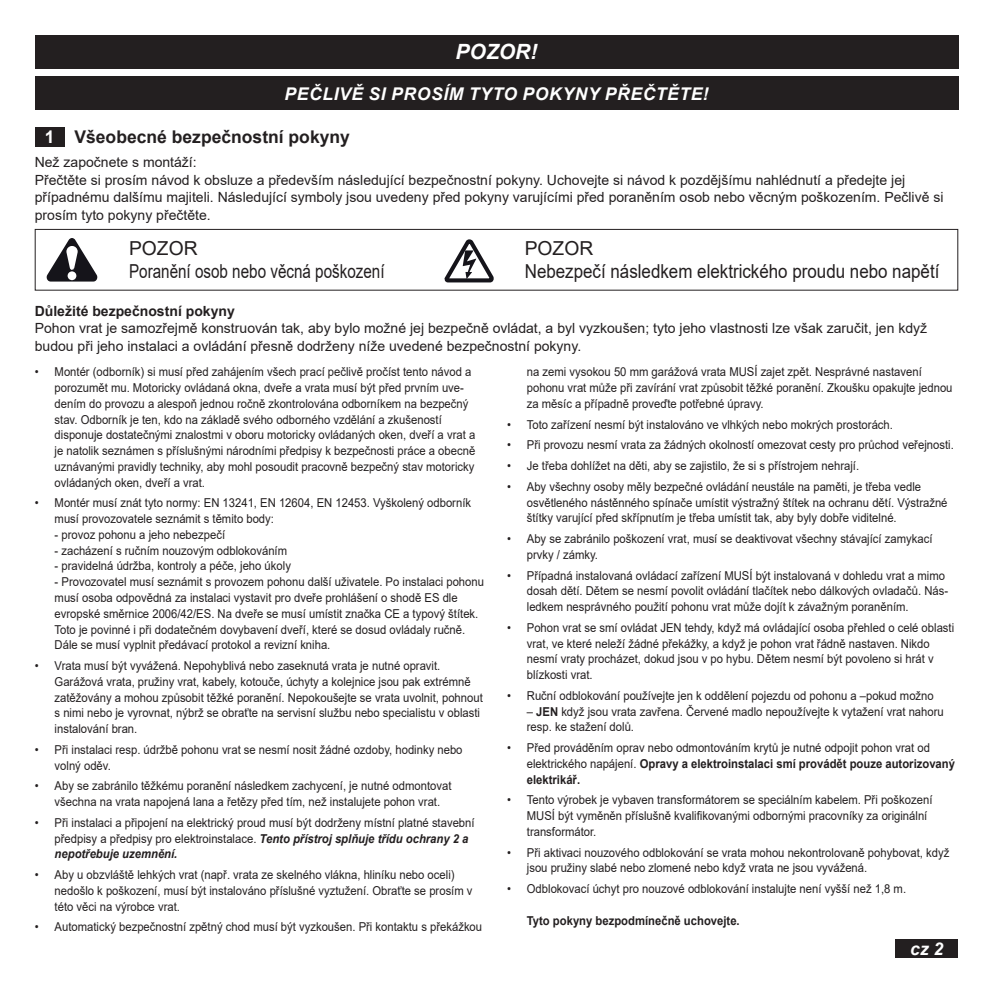
<style>
.page{position:relative;width:993px;height:993px;background:#fff}
.page>*{position:absolute;margin:0;border:0;box-sizing:border-box;transform-origin:0 0}
.t1{font:italic 700 21px "Arial";color:#fff}
.t2{font:19.25px "Arial";color:#231f20;scale:.88 1}
.t3{font:19.25px "Arial";color:#231f20;scale:.79 1}
.t4{font:19.25px "Arial";color:#231f20}
.t5{font:italic 700 17.5px "Arial";letter-spacing:.035em;color:#fff}
.Inhalt_Überschrift{font:700 17.5px "Arial";color:#231f20}
.t6{font:700 17.5px "Arial";color:#fff}
.t7{font:14px/17.5px "Arial";color:#231f20}
.t8{font:700 14px "Arial";color:#231f20}
.t9{font:12.25px/15.8px "Arial";color:#231f20;scale:.92 1}
.t10{font:700 12.25px "Arial";color:#231f20;scale:.92 1}
.s1{font-weight:700;font-style:italic}
.s2{font-weight:700}
</style>
<div class="page">
<div style="left:895px;top:939px;width:62px;height:18px;background:#231f20"></div>
<div style="left:35px;top:35px;width:922px;height:33px;background:#231f20"></div>
<div style="left:35px;top:76px;width:922px;height:34px;background:#231f20"></div>
<div style="left:35px;top:127px;width:29px;height:20px;background:#231f20"></div>
<svg style="left:47px;top:238px;width:50px;height:43px"></svg>
<svg style="left:444px;top:240px;width:50px;height:42px"></svg>
<div style="left:35px;top:229px;width:922px;height:61px;border:1px solid #231f20"></div>
<p class="t1" style="left:455px;top:38px;width:83px">POZOR!</p>
<p class="t5" style="left:284px;top:82px;width:425px">PEČLIVĚ SI PROSÍM TYTO POKYNY PŘEČTĚTE!</p>
<p class="t6" style="left:45px;top:125px;width:11px">1</p>
<p class="Inhalt_Überschrift" style="left:74px;top:125px;width:277px">Všeobecné bezpečnostní pokyny</p>
<p class="t7" style="left:35px;top:153px;width:910px">Než započnete s montáží:<br>Přečtěte si prosím návod k obsluze a především následující bezpečnostní pokyny. Uchovejte si návod k pozdějšímu nahlédnutí a předejte jej případnému dalšímu majiteli. Následující symboly jsou uvedeny před pokyny varujícími před poraněním osob nebo věcným poškozením. Pečlivě si prosím tyto pokyny přečtěte.</p>
<p class="t4" style="left:129px;top:235px;width:70px">POZOR</p>
<p class="t3" style="left:129px;top:258px;width:325px">Poranění osob nebo věcná poškození</p>
<p class="t4" style="left:524px;top:235px;width:70px">POZOR</p>
<p class="t2" style="left:524px;top:258px;width:472px">Nebezpečí následkem elektrického proudu nebo napětí</p>
<p class="t8" style="left:35px;top:301px;width:201px">Důležité bezpečnostní pokyny</p>
<p class="t7" style="left:35px;top:319px;width:893px">Pohon vrat je samozřejmě konstruován tak, aby bylo možné jej bezpečně ovládat, a byl vyzkoušen; tyto jeho vlastnosti lze však zaručit, jen když budou při jeho instalaci a ovládání přesně dodrženy níže uvedené bezpečnostní pokyny.</p>
<p class="t9" style="left:55px;top:364px;width:458px;text-indent:-20px">• Montér (odborník) si musí před zahájením všech prací pečlivě pročíst tento návod a porozumět mu. Motoricky ovládaná okna, dveře a vrata musí být před prvním uve&shy;dením do provozu a alespoň jednou ročně zkontrolována odborníkem na bezpečný stav. Odborník je ten, kdo na základě svého odborného vzdělání a zkušeností disponuje dostatečnými znalostmi v oboru motoricky ovládaných oken, dveří a vrat a je natolik seznámen s příslušnými národními předpisy k bezpečnosti práce a obecně uznávanými pravidly techniky, aby mohl posoudit pracovně bezpečný stav motoricky ovládaných oken, dveří a vrat.</p>
<p class="t9" style="left:55px;top:495px;width:454px;text-indent:-20px">• Montér musí znát tyto normy: EN 13241, EN 12604, EN 12453. Vyškolený odborník musí provozovatele seznámit s těmito body:</p>
<p class="t9" style="left:55px;top:526px;width:187px">- provoz pohonu a jeho nebezpečí</p>
<p class="t9" style="left:55px;top:542px;width:254px">- zacházení s ručním nouzovým odblokováním</p>
<p class="t9" style="left:55px;top:558px;width:258px">- pravidelná údržba, kontroly a péče, jeho úkoly</p>
<p class="t9" style="left:55px;top:573px;width:468px">- Provozovatel musí seznámit s provozem pohonu další uživatele. Po instalaci pohonu musí osoba odpovědná za instalaci vystavit pro dveře prohlášení o shodě ES dle evropské směrnice 2006/42/ES. Na dveře se musí umístit značka CE a typový štítek.<br>Toto je povinné i při dodatečném dovybavení dveří, které se dosud ovládaly ručně.<br>Dále se musí vyplnit předávací protokol a revizní kniha.</p>
<p class="t9" style="left:55px;top:657px;width:467px;text-indent:-20px">• Vrata musí být vyvážená. Nepohyblivá nebo zaseknutá vrata je nutné opravit.<br>Garážová vrata, pružiny vrat, kabely, kotouče, úchyty a kolejnice jsou pak extrémně zatěžovány a mohou způsobit těžké poranění. Nepokoušejte se vrata uvolnit, pohnout s nimi nebo je vyrovnat, nýbrž se obraťte na servisní službu nebo specialistu v oblasti instalování bran.</p>
<p class="t9" style="left:55px;top:741px;width:445px;text-indent:-20px">• Při instalaci resp. údržbě pohonu vrat se nesmí nosit žádné ozdoby, hodinky nebo volný oděv.</p>
<p class="t9" style="left:55px;top:777px;width:433px;text-indent:-20px">• Aby se zabránilo těžkému poranění následkem zachycení, je nutné odmontovat všechna na vrata napojená lana a řetězy před tím, než instalujete pohon vrat.</p>
<p class="t9" style="left:55px;top:814px;width:458px;text-indent:-20px">• Při instalaci a připojení na elektrický proud musí být dodrženy místní platné stavební předpisy a předpisy pro elektroinstalace. <span class="s1">Tento přístroj splňuje třídu ochrany 2 a nepotřebuje uzemnění.</span></p>
<p class="t9" style="left:55px;top:866px;width:455px;text-indent:-20px">• Aby u obzvláště lehkých vrat (např. vrata ze skelného vlákna, hliníku nebo oceli) nedošlo k poškození, musí být instalováno příslušné vyztužení. Obraťte se prosím v této věci na výrobce vrat.</p>
<p class="t9" style="left:35px;top:918px;width:487px">• Automatický bezpečnostní zpětný chod musí být vyzkoušen. Při kontaktu s překážkou</p>
<p class="t9" style="left:526px;top:364px;width:464px">na zemi vysokou 50 mm garážová vrata MUSÍ zajet zpět. Nesprávné nastavení pohonu vrat může při zavírání vrat způsobit těžké poranění. Zkoušku opakujte jednou za měsíc a případně proveďte potřebné úpravy.</p>
<p class="t9" style="left:507px;top:416px;width:421px">• Toto zařízení nesmí být instalováno ve vlhkých nebo mokrých prostorách.</p>
<p class="t9" style="left:507px;top:437px;width:487px">• Při provozu nesmí vrata za žádných okolností omezovat cesty pro průchod veřejnosti.</p>
<p class="t9" style="left:507px;top:457px;width:384px">• Je třeba dohlížet na děti, aby se zajistilo, že si s přístrojem nehrají.</p>
<p class="t9" style="left:526px;top:478px;width:458px;text-indent:-20px">• Aby všechny osoby měly bezpečné ovládání neustále na paměti, je třeba vedle osvětleného nástěnného spínače umístit výstražný štítek na ochranu dětí. Výstražné štítky varující před skřípnutím je třeba umístit tak, aby byly dobře viditelné.</p>
<p class="t9" style="left:526px;top:530px;width:442px;text-indent:-20px">• Aby se zabránilo poškození vrat, musí se deaktivovat všechny stávající zamykací prvky / zámky.</p>
<p class="t9" style="left:526px;top:567px;width:459px;text-indent:-20px">• Případná instalovaná ovládací zařízení MUSÍ být instalovaná v dohledu vrat a mimo dosah dětí. Dětem se nesmí povolit ovládání tlačítek nebo dálkových ovladačů. Nás&shy;ledkem nesprávného použití pohonu vrat může dojít k závažným poraněním.</p>
<p class="t9" style="left:526px;top:619px;width:466px;text-indent:-20px">• Pohon vrat se smí ovládat JEN tehdy, když má ovládající osoba přehled o celé oblasti vrat, ve které neleží žádné překážky, a když je pohon vrat řádně nastaven. Nikdo nesmí vraty procházet, dokud jsou v po hybu. Dětem nesmí být povoleno si hrát v blízkosti vrat.</p>
<p class="t9" style="left:507px;top:687px;width:465px">• Ruční odblokování používejte jen k oddělení pojezdu od pohonu a –pokud možno</p>
<p class="t9" style="left:526px;top:703px;width:454px">– <span class="s2">JEN</span> když jsou vrata zavřena. Červené madlo nepoužívejte k vytažení vrat nahoru resp. ke stažení dolů.</p>
<p class="t9" style="left:526px;top:739px;width:467px;text-indent:-20px">• Před prováděním oprav nebo odmontováním krytů je nutné odpojit pohon vrat od elektrického napájení. <span class="s2">Opravy a elektroinstalaci smí provádět pouze autorizovaný elektrikář.</span></p>
<p class="t9" style="left:526px;top:791px;width:442px;text-indent:-20px">• Tento výrobek je vybaven transformátorem se speciálním kabelem. Při poškození<br>MUSÍ být vyměněn příslušně kvalifikovanými odbornými pracovníky za originální transformátor.</p>
<p class="t9" style="left:526px;top:844px;width:460px;text-indent:-20px">• Při aktivaci nouzového odblokování se vrata mohou nekontrolovaně pohybovat, když jsou pružiny slabé nebo zlomené nebo když vrata ne jsou vyvážená.</p>
<p class="t9" style="left:507px;top:880px;width:435px">• Odblokovací úchyt pro nouzové odblokování instalujte není vyšší než 1,8 m.</p>
<p class="t10" style="left:526px;top:911px;width:233px">Tyto pokyny bezpodmínečně uchovejte.</p>
<h3 class="t5" style="left:909px;top:937px;width:35px">cz 2</h3>
</div>
